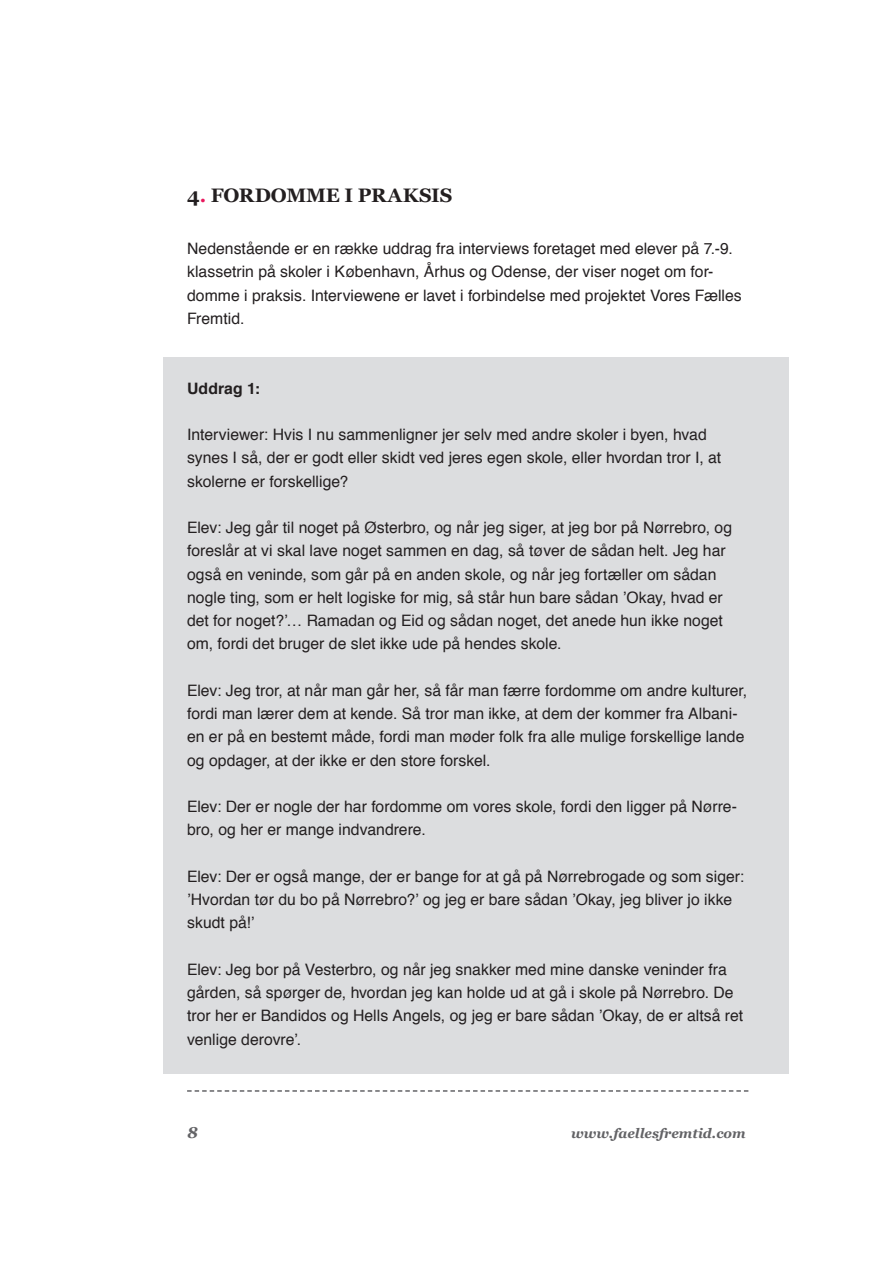
<style>
.page{position:relative;width:893px;height:1263px;background:#fff}
.page>*{position:absolute;margin:0;border:0;box-sizing:border-box;transform-origin:0 0}
.Mellemrubrik__1_linj{font:700 19.5px "Georgia";letter-spacing:-.01em;color:#231f20}
.Brød{font:15.75px/23.2px "Helvetica";color:#231f20}
.Brød-2{font:700 15.75px "Helvetica";letter-spacing:.005em;color:#231f20}
.t1{font:italic 700 15.75px "Georgia";color:#636366}
.t2{font:italic 700 13.5px "Georgia";color:#636366}
.s1{color:#e9185d}
</style>
<div class="page">
<svg style="left:187px;top:1090px;width:561px;height:2px"></svg>
<div style="left:164px;top:357px;width:625px;height:716px;background:#dcdddf"></div>
<p class="Mellemrubrik__1_linj" style="left:187px;top:182px;width:267px">4<span class="s1">.</span> FORDOMME I PRAKSIS</p>
<p class="Brød" style="left:187px;top:237px;width:556px">Nedenstående er en række uddrag fra interviews foretaget med elever på 7.-9. klassetrin på skoler i København, Århus og Odense, der viser noget om for&shy;domme i praksis. Interviewene er lavet i forbindelse med projektet Vores Fælles Fremtid.</p>
<p class="Brød-2" style="left:187px;top:375px;width:74px">Uddrag 1:</p>
<p class="Brød" style="left:187px;top:423px;width:536px">Interviewer: Hvis I nu sammenligner jer selv med andre skoler i byen, hvad synes I så, der er godt eller skidt ved jeres egen skole, eller hvordan tror I, at skolerne er forskellige?</p>
<p class="Brød" style="left:187px;top:516px;width:546px">Elev: Jeg går til noget på Østerbro, og når jeg siger, at jeg bor på Nørrebro, og foreslår at vi skal lave noget sammen en dag, så tøver de sådan helt. Jeg har også en veninde, som går på en anden skole, og når jeg fortæller om sådan nogle ting, som er helt logiske for mig, så står hun bare sådan ’Okay, hvad er det for noget?’… Ramadan og Eid og sådan noget, det anede hun ikke noget om, fordi det bruger de slet ikke ude på hendes skole.</p>
<p class="Brød" style="left:187px;top:679px;width:562px">Elev: Jeg tror, at når man går her, så får man færre fordomme om andre kulturer, fordi man lærer dem at kende. Så tror man ikke, at dem der kommer fra Albani&shy;en er på en bestemt måde, fordi man møder folk fra alle mulige forskellige lande og opdager, at der ikke er den store forskel.</p>
<p class="Brød" style="left:187px;top:795px;width:552px">Elev: Der er nogle der har fordomme om vores skole, fordi den ligger på Nørre&shy;bro, og her er mange indvandrere.</p>
<p class="Brød" style="left:187px;top:865px;width:559px">Elev: Der er også mange, der er bange for at gå på Nørrebrogade og som siger: ’Hvordan tør du bo på Nørrebro?’ og jeg er bare sådan ’Okay, jeg bliver jo ikke skudt på!’</p>
<p class="Brød" style="left:187px;top:958px;width:558px">Elev: Jeg bor på Vesterbro, og når jeg snakker med mine danske veninder fra gården, så spørger de, hvordan jeg kan holde ud at gå i skole på Nørrebro. De tror her er Bandidos og Hells Angels, og jeg er bare sådan ’Okay, de er altså ret venlige derovre’.</p>
<p class="t1" style="left:187px;top:1122px;width:12px">8</p>
<p class="t2" style="left:571px;top:1124px;width:176px">www.faellesfremtid.com</p>
</div>
